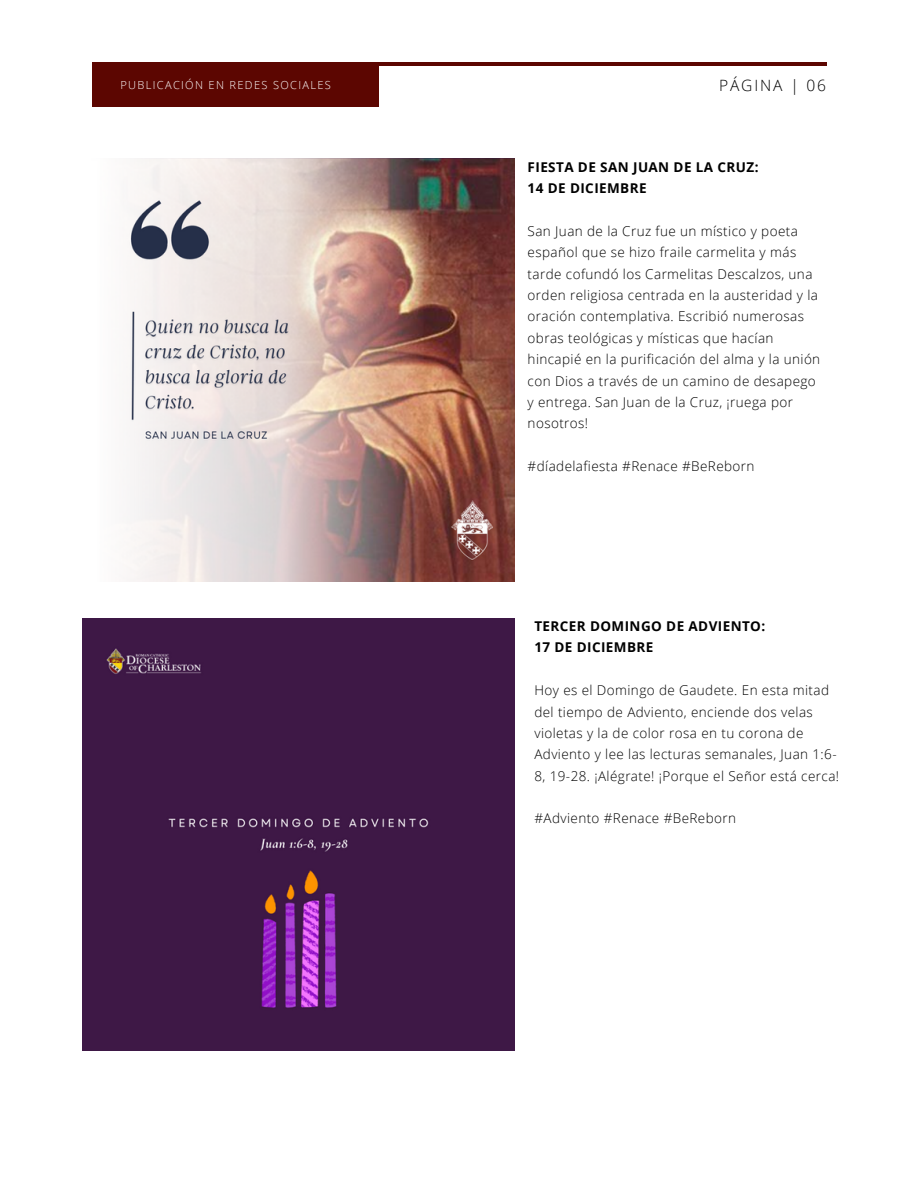
<style>
.page{position:relative;width:918px;height:1188px;background:#fff}
.page>*{position:absolute;margin:0;border:0;box-sizing:border-box;transform-origin:0 0}
.t1{font:300 15.6px "Open Sans";letter-spacing:.12em;color:#000}
.t2{font:300 13.5px/21.3px "Open Sans";letter-spacing:.03em;color:#000}
.t3{font:700 13.5px "Open Sans";letter-spacing:.03em;color:#000}
.t4{font:300 11.1px "Open Sans";letter-spacing:.12em;color:#fff}
</style>
<div class="page">
<hr style="left:96px;top:62px;width:730px;height:4px;background:#5c0601">
<div style="left:92px;top:62px;width:287px;height:44px;background:#5c0601"></div>
<img style="left:129px;top:159px;width:386px;height:423px">
<div style="left:83px;top:618px;width:432px;height:432px;background:#3e1846"></div>
<p class="t4" style="left:120px;top:77px;width:212px">PUBLICACIÓN EN REDES SOCIALES</p>
<p class="t1" style="left:719px;top:74px;width:109px">PÁGINA | 06</p>
<p class="t3" style="left:528px;top:157px;width:232px">FIESTA DE SAN JUAN DE LA CRUZ:</p>
<p class="t3" style="left:528px;top:179px;width:121px">14 DE DICIEMBRE</p>
<p class="t2" style="left:528px;top:220px;width:294px">San Juan de la Cruz fue un místico y poeta español que se hizo fraile carmelita y más tarde cofundó los Carmelitas Descalzos, una orden religiosa centrada en la austeridad y la oración contemplativa. Escribió numerosas obras teológicas y místicas que hacían hincapié en la purificación del alma y la unión con Dios a través de un camino de desapego y entrega. San Juan de la Cruz, ¡ruega por nosotros!</p>
<p class="t2" style="left:528px;top:455px;width:228px">#díadelafiesta #Renace #BeReborn</p>
<p class="t3" style="left:534px;top:617px;width:232px">TERCER DOMINGO DE ADVIENTO:</p>
<p class="t3" style="left:534px;top:638px;width:121px">17 DE DICIEMBRE</p>
<p class="t2" style="left:534px;top:679px;width:306px">Hoy es el Domingo de Gaudete. En esta mitad del tiempo de Adviento, enciende dos velas violetas y la de color rosa en tu corona de Adviento y lee las lecturas semanales, Juan 1:6- 8, 19-28. ¡Alégrate! ¡Porque el Señor está cerca!</p>
<p class="t2" style="left:534px;top:808px;width:203px">#Adviento #Renace #BeReborn</p>
</div>
